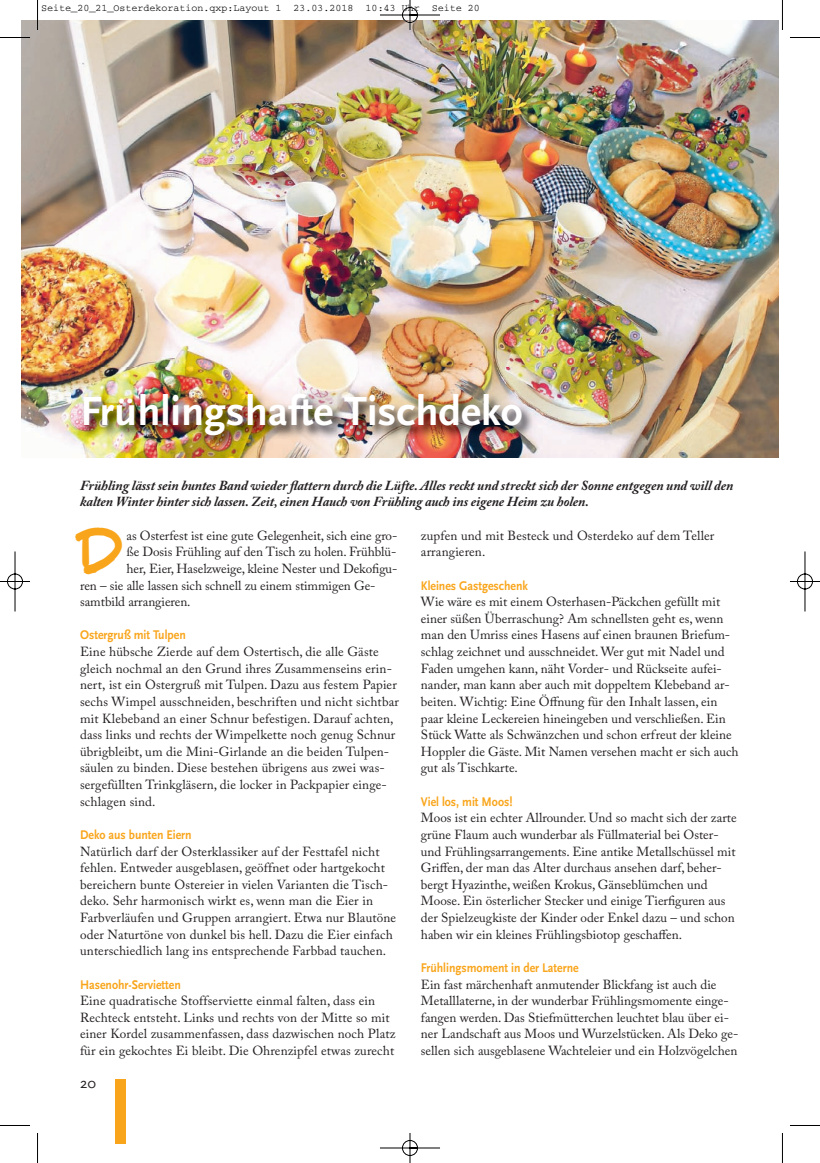
<style>
.page{position:relative;width:820px;height:1163px;background:#fff}
.page>*{position:absolute;margin:0;border:0;box-sizing:border-box;transform-origin:0 0}
.t1{font:900 49.25px "Daniel";color:#f9a51b}
.t2{font:700 42.5px "Scala Sans";color:#fff}
.t3{font:15px "Scala Sans";color:#231f20}
.t4{font:italic 700 13.75px/16.6px "Adobe Caslon Pro";letter-spacing:-.005em;color:#231f20}
.t5{font:13.12px/16.6px "Adobe Caslon Pro";color:#231f20}
.t6{font:10px "Courier";color:#000}
.s1{font-family:"Scala Sans";font-weight:700;color:#f9a51b}
</style>
<div class="page">
<img style="left:0;top:0;width:819px;height:1163px">
<p class="t6" style="left:41px;top:5px;width:439px">Seite_20_21_Osterdekoration.qxp:Layout 1 23.03.2018 10:43 Uhr Seite 20</p>
<p class="t2" style="left:80px;top:385px;width:444px">Frühlingshafte Tischdeko</p>
<p class="t4" style="left:80px;top:479px;width:654px">Frühling lässt sein buntes Band wieder flattern durch die Lüfte. Alles reckt und streckt sich der Sonne entgegen und will den kalten Winter hinter sich lassen. Zeit, einen Hauch von Frühling auch ins eigene Heim zu holen.</p>
<p class="t1" style="left:80px;top:527px;width:43px">D</p>
<p class="t5" style="left:126px;top:528px;width:272px">as Osterfest ist eine gute Gelegenheit, sich eine gro-</p>
<p class="t5" style="left:420px;top:528px;width:295px">zupfen und mit Besteck und Osterdeko auf dem Teller arrangieren.</p>
<p class="t5" style="left:420px;top:578px;width:319px"><span class="s1">Kleines Gastgeschenk<br></span>Wie wäre es mit einem Osterhasen-Päckchen gefüllt mit einer süßen Überraschung? Am schnellsten geht es, wenn man den Umriss eines Hasens auf einen braunen Briefum&shy;schlag zeichnet und ausschneidet. Wer gut mit Nadel und Faden umgehen kann, näht Vorder- und Rückseite aufei&shy;nander, man kann aber auch mit doppeltem Klebeband ar&shy;beiten. Wichtig: Eine Öffnung für den Inhalt lassen, ein paar kleine Leckereien hineingeben und verschließen. Ein Stück Watte als Schwänzchen und schon erfreut der kleine Hoppler die Gäste. Mit Namen versehen macht er sich auch gut als Tischkarte.</p>
<p class="t5" style="left:420px;top:794px;width:317px"><span class="s1">Viel los, mit Moos!<br></span>Moos ist ein echter Allrounder. Und so macht sich der zarte grüne Flaum auch wunderbar als Füllmaterial bei Oster&shy;und Frühlingsarrangements. Eine antike Metallschüssel mit Griffen, der man das Alter durchaus ansehen darf, beher&shy;bergt Hyazinthe, weißen Krokus, Gänseblümchen und Moose. Ein österlicher Stecker und einige Tierfiguren aus der Spielzeugkiste der Kinder oder Enkel dazu – und schon haben wir ein kleines Frühlingsbiotop geschaffen.</p>
<p class="t5" style="left:420px;top:961px;width:319px"><span class="s1">Frühlingsmoment in der Laterne<br></span>Ein fast märchenhaft anmutender Blickfang ist auch die Metalllaterne, in der wunderbar Frühlingsmomente einge&shy;fangen werden. Das Stiefmütterchen leuchtet blau über ei&shy;ner Landschaft aus Moos und Wurzelstücken. Als Deko ge&shy;sellen sich ausgeblasene Wachteleier und ein Holzvögelchen</p>
<p class="t5" style="left:126px;top:545px;width:271px">ße Dosis Frühling auf den Tisch zu holen. Frühblü-</p>
<p class="t5" style="left:126px;top:562px;width:272px">her, Eier, Haselzweige, kleine Nester und Dekofigu-</p>
<p class="t5" style="left:80px;top:578px;width:297px">ren – sie alle lassen sich schnell zu einem stimmigen Ge-</p>
<p class="t5" style="left:80px;top:595px;width:112px">samtbild arrangieren.</p>
<p class="t5" style="left:80px;top:628px;width:320px"><span class="s1">Ostergruß mit Tulpen<br></span>Eine hübsche Zierde auf dem Ostertisch, die alle Gäste gleich nochmal an den Grund ihres Zusammenseins erin&shy;nert, ist ein Ostergruß mit Tulpen. Dazu aus festem Papier sechs Wimpel ausschneiden, beschriften und nicht sichtbar mit Klebeband an einer Schnur befestigen. Darauf achten, dass links und rechts der Wimpelkette noch genug Schnur übrigbleibt, um die Mini-Girlande an die beiden Tulpen&shy;säulen zu binden. Diese bestehen übrigens aus zwei was&shy;sergefüllten Trinkgläsern, die locker in Packpapier einge&shy;schlagen sind.</p>
<p class="t5" style="left:80px;top:828px;width:317px"><span class="s1">Deko aus bunten Eiern<br></span>Natürlich darf der Osterklassiker auf der Festtafel nicht fehlen. Entweder ausgeblasen, geöffnet oder hartgekocht bereichern bunte Ostereier in vielen Varianten die Tisch&shy;deko. Sehr harmonisch wirkt es, wenn man die Eier in Farbverläufen und Gruppen arrangiert. Etwa nur Blautöne oder Naturtöne von dunkel bis hell. Dazu die Eier einfach unterschiedlich lang ins entsprechende Farbbad tauchen.</p>
<p class="t5" style="left:80px;top:977px;width:317px"><span class="s1">Hasenohr-Servietten<br></span>Eine quadratische Stoffserviette einmal falten, dass ein Rechteck entsteht. Links und rechts von der Mitte so mit einer Kordel zusammenfassen, dass dazwischen noch Platz für ein gekochtes Ei bleibt. Die Ohrenzipfel etwas zurecht</p>
<p class="t3" style="left:80px;top:1075px;width:17px">20</p>
</div>
